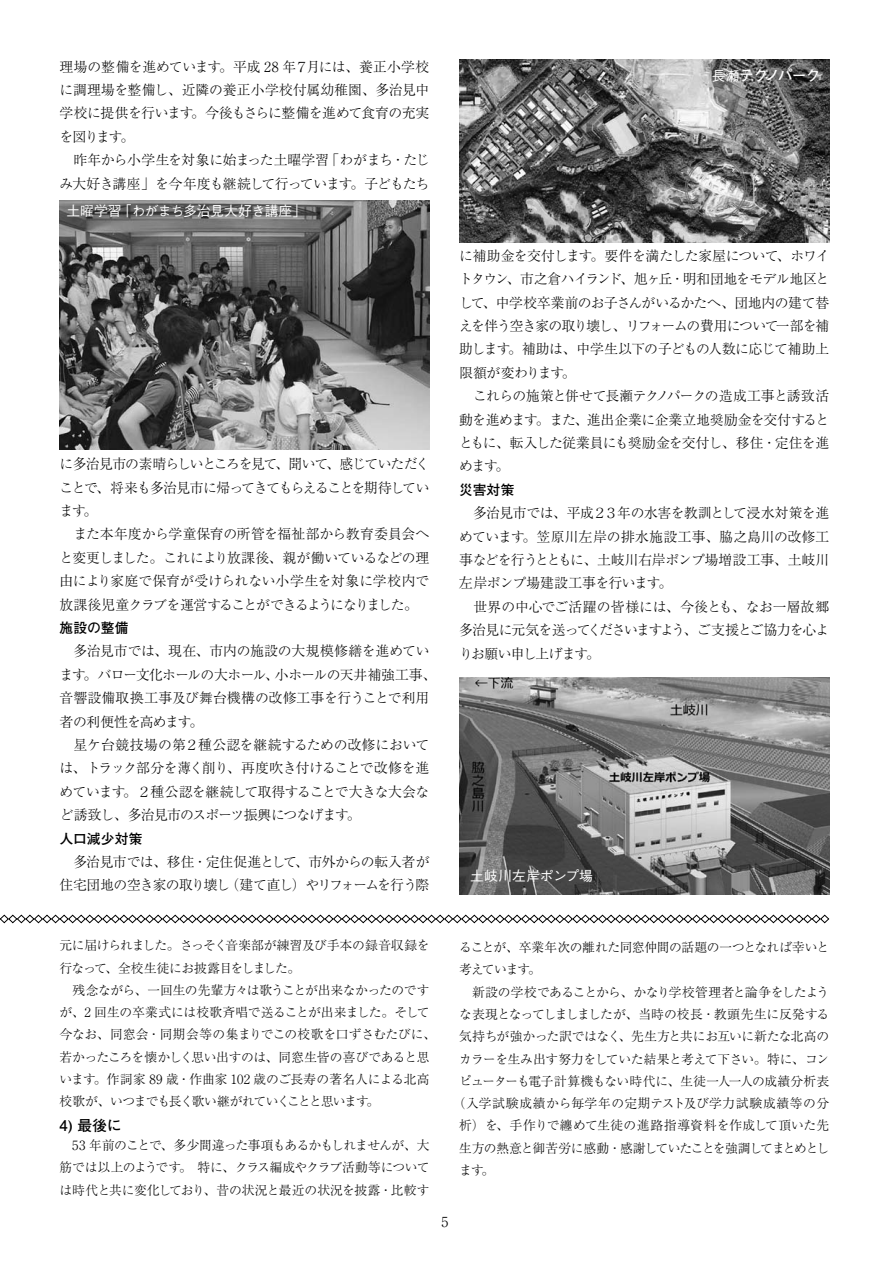
<style>
.page{position:relative;width:893px;height:1263px;background:#fff}
.page>*{position:absolute;margin:0;border:0;box-sizing:border-box;transform-origin:0 0}
.t1{font:700 14.85px "Futo Go B101 Pro";letter-spacing:-.06em;color:#fff}
.t2{font:700 14.85px "Futo Go B101 Pro";color:#000}
.t3{font:300 13.8px/23.4px "Ryumin Pro";letter-spacing:-.035em;color:#000}
.t4{font:500 13.8px "Gothic BBB Pro";letter-spacing:-.015em;color:#fff}
.t5{font:700 13.8px "Futo Go B101 Pro";color:#000}
.t6{font:300 12.75px/22.4px "Ryumin Pro";letter-spacing:-.025em;color:#000}
.t7{font:300 12.75px "Ryumin Pro";letter-spacing:-.07em;color:#000}
.t8{font:300 12.75px "Ryumin Pro";letter-spacing:-.045em;color:#000}
.t9{font:300 12.75px "Ryumin Pro";letter-spacing:.045em;color:#000}
.t10{font:300 12.75px "Ryumin Pro";letter-spacing:.02em;color:#000}
.s1{font-family:"Gothic BBB Pro";font-weight:500;font-size:13.8px}
</style>
<div class="page">
<img style="left:459px;top:60px;width:370px;height:182px">
<img style="left:60px;top:200px;width:369px;height:249px">
<img style="left:459px;top:677px;width:370px;height:218px">
<svg style="left:0;top:914px;width:830px;height:10px"></svg>
<p class="t3" style="left:60px;top:54px;width:371px">理場の整備を進めています。平成 28 年７月には、養正小学校に調理場を整備し、近隣の養正小学校付属幼稚園、多治見中学校に提供を行います。今後もさらに整備を進めて食育の充実を図ります。<br>　昨年から小学生を対象に始まった土曜学習「わがまち・たじみ大好き講座」を今年度も継続して行っています。子どもたち</p>
<p class="t4" style="left:66px;top:200px;width:242px">土曜学習「わがまち多治見大好き講座」</p>
<p class="t3" style="left:60px;top:451px;width:371px">に多治見市の素晴らしいところを見て、聞いて、感じていただくことで、将来も多治見市に帰ってきてもらえることを期待しています。<br>　また本年度から学童保育の所管を福祉部から教育委員会へと変更しました。これにより放課後、親が働いているなどの理由により家庭で保育が受けられない小学生を対象に学校内で放課後児童クラブを運営することができるようになりました。</p>
<p class="t5" style="left:60px;top:617px;width:71px">施設の整備</p>
<p class="t3" style="left:60px;top:638px;width:378px">　多治見市では、現在、市内の施設の大規模修繕を進めています。バロー文化ホールの大ホール、小ホールの天井補強工事、音響設備取換工事及び舞台機構の改修工事を行うことで利用者の利便性を高めます。<br>　星ケ台競技場の第２種公認を継続するための改修においては、トラック部分を薄く削り、再度吹き付けることで改修を進めています。２種公認を継続して取得することで大きな大会など誘致し、多治見市のスポーツ振興につなげます。</p>
<p class="t5" style="left:60px;top:827px;width:85px">人口減少対策</p>
<p class="t3" style="left:60px;top:849px;width:371px">　多治見市では、移住・定住促進として、市外からの転入者が住宅団地の空き家の取り壊し（建て直し）やリフォームを行う際</p>
<p class="t6" style="left:60px;top:933px;width:378px">元に届けられました。さっそく音楽部が練習及び手本の録音収録を行なって、全校生徒にお披露目をしました。<br>　残念ながら、一回生の先輩方々は歌うことが出来なかったのですが、2 回生の卒業式には校歌斉唱で送ることが出来ました。そして今なお、同窓会・同期会等の集まりでこの校歌を口ずさむたびに、若かったころを懐かしく思い出すのは、同窓生皆の喜びであると思います。作詞家 89 歳・作曲家 102 歳のご長寿の著名人による北高校歌が、いつまでも長く歌い継がれていくことと思います。</p>
<p class="t2" style="left:60px;top:1113px;width:64px">4) 最後に</p>
<p class="t6" style="left:60px;top:1133px;width:371px;text-align:justify">　53 年前のことで、多少間違った事項もあるかもしれませんが、大筋では以上のようです。 特に、クラス編成やクラブ活動等については時代と共に変化しており、昔の状況と最近の状況を披露・比較す</p>
<p class="t1" style="left:712px;top:64px;width:110px"><span class="s1">長瀬</span>テクノパーク</p>
<p class="t3" style="left:459px;top:243px;width:371px">に補助金を交付します。要件を満たした家屋について、ホワイトタウン、市之倉ハイランド、旭ヶ丘・明和団地をモデル地区として、中学校卒業前のお子さんがいるかたへ、団地内の建て替えを伴う空き家の取り壊し、リフォームの費用について一部を補助します。補助は、中学生以下の子どもの人数に応じて補助上限額が変わります。<br>　これらの施策と併せて長瀬テクノパークの造成工事と誘致活動を進めます。また、進出企業に企業立地奨励金を交付するとともに、転入した従業員にも奨励金を交付し、移住・定住を進めます。</p>
<p class="t5" style="left:459px;top:479px;width:57px">災害対策</p>
<p class="t3" style="left:459px;top:500px;width:371px">　多治見市では、平成２３年の水害を教訓として浸水対策を進めています。笠原川左岸の排水施設工事、脇之島川の改修工事などを行うとともに、土岐川右岸ポンプ場増設工事、土岐川左岸ポンプ場建設工事を行います。<br>　世界の中心でご活躍の皆様には、今後とも、なお一層故郷多治見に元気を送ってくださいますよう、ご支援とご協力を心よりお願い申し上げます。</p>
<p class="t4" style="left:470px;top:865px;width:124px">土岐川左岸ポンプ場</p>
<p class="t6" style="left:459px;top:935px;width:371px">ることが、卒業年次の離れた同窓仲間の話題の一つとなれば幸いと</p>
<p class="t6" style="left:459px;top:957px;width:83px">考えています。</p>
<p class="t8" style="left:459px;top:982px;width:371px">　新設の学校であることから、かなり学校管理者と論争をしたよう</p>
<p class="t6" style="left:459px;top:1002px;width:371px">な表現となってしましましたが、当時の校長・教頭先生に反発する</p>
<p class="t6" style="left:459px;top:1024px;width:371px">気持ちが強かった訳ではなく、先生方と共にお互いに新たな北高の</p>
<p class="t6" style="left:459px;top:1046px;width:371px">カラーを生み出す努力をしていた結果と考えて下さい。特に、コン</p>
<p class="t6" style="left:459px;top:1069px;width:371px">ピューターも電子計算機もない時代に、生徒一人一人の成績分析表</p>
<p class="t9" style="left:453px;top:1093px;width:378px">（入学試験成績から毎学年の定期テスト及び学力試験成績等の分</p>
<p class="t10" style="left:459px;top:1116px;width:371px">析）を、手作りで纏めて生徒の進路指導資料を作成して頂いた先</p>
<p class="t7" style="left:459px;top:1138px;width:371px">生方の熱意と御苦労に感動・感謝していたことを強調してまとめとし</p>
<p class="t6" style="left:459px;top:1158px;width:37px">ます。</p>
</div>
